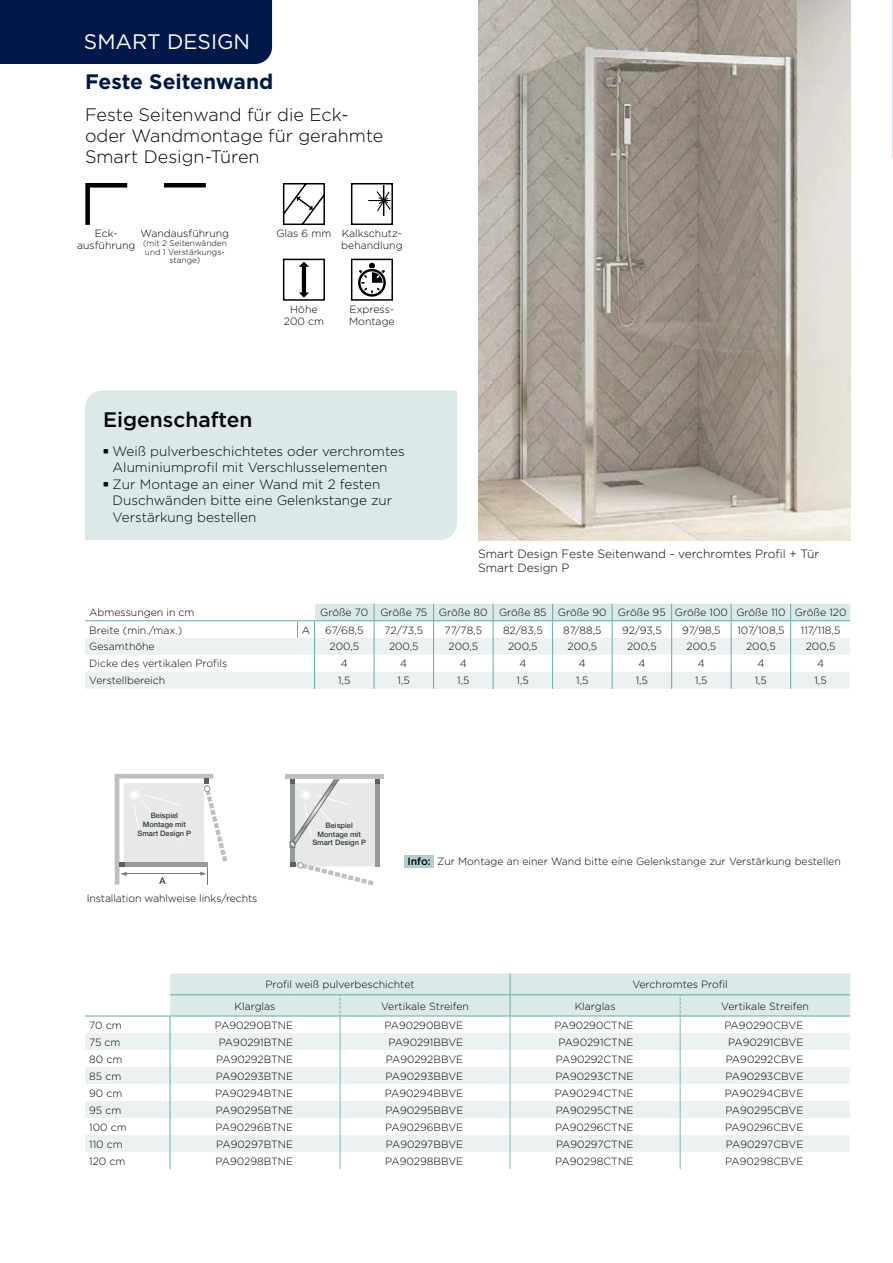
<style>
.page{position:relative;width:893px;height:1263px;background:#fff}
.page>*{position:absolute;margin:0;border:0;box-sizing:border-box;transform-origin:0 0}
.t1{font:700 21px "Gotham";color:#001849}
.t2{font:500 21px "Gotham";color:#000207}
.t3{font:21px "Gotham";color:#fff}
.t4{font:300 18px/21px "Gotham";color:#000207}
.t5{font:300 13.5px/16.5px "Gotham";color:#000207}
.t6{font:300 12px/13.5px "Gotham";color:#000207}
.t7{font:300 10.5px/12px "Gotham";color:#000207;text-align:center}
.t8{font:500 9.15px "Helvetica Neue LT Std";color:#33373a}
.t9{font:300 8.25px/8.2px "Gotham";color:#000207;text-align:center}
.t10{font:500 7.5px/9px "Helvetica Neue LT Std";color:#33373a;text-align:center}
.s1{font-weight:500}
</style>
<div class="page">
<img style="left:478px;top:0;width:372px;height:540px">
<svg style="left:85px;top:604px;width:765px;height:85px"></svg>
<div style="left:404px;top:855px;width:30px;height:12px;background:#aed1d0"></div>
<div style="left:164px;top:183px;width:42px;height:5px;background:#000207"></div>
<svg style="left:85px;top:183px;width:43px;height:42px"></svg>
<div style="left:351px;top:183px;width:42px;height:42px;border:2px solid #000006"></div>
<hr style="left:383px;top:185px;width:1px;height:31px;background:#000006">
<svg style="left:368px;top:190px;width:24px;height:22px"></svg>
<div style="left:283px;top:259px;width:42px;height:42px;border:2px solid #000006"></div>
<hr style="left:302px;top:266px;width:4px;height:27px;background:#000006">
<svg style="left:299px;top:262px;width:10px;height:5px"></svg>
<svg style="left:299px;top:293px;width:10px;height:5px"></svg>
<div style="left:351px;top:259px;width:42px;height:42px;border:2px solid #000006"></div>
<svg style="left:358px;top:263px;width:28px;height:34px"></svg>
<svg style="left:282px;top:183px;width:43px;height:42px"></svg>
<svg style="left:115px;top:774px;width:112px;height:111px"></svg>
<div style="left:295px;top:783px;width:80px;height:83px;background:#e7e8e8"></div>
<div style="left:290px;top:783px;width:5px;height:83px;background:#969a9d"></div>
<hr style="left:375px;top:783px;width:4px;height:83px;background:#969a9d">
<svg style="left:375px;top:779px;width:4px;height:5px"></svg>
<svg style="left:290px;top:779px;width:61px;height:69px"></svg>
<div style="left:286px;top:774px;width:98px;height:5px;background:#bdc0c3"></div>
<svg style="left:290px;top:862px;width:84px;height:23px"></svg>
<div style="left:85px;top:390px;width:372px;height:150px;background:#dce9e9"></div>
<svg style="left:85px;top:1033px;width:85px;height:119px;fill:#ecf2f1"></svg>
<hr style="left:85px;top:1016px;width:85px;height:1px;background:#60acaa">
<svg style="left:170px;top:974px;width:680px;height:195px"></svg>
<svg style="left:892px;top:0;width:1px;height:158px"></svg>
<div style="left:0;top:0;width:272px;height:64px;background:#001849"></div>
<svg style="left:104px;top:449px;width:4px;height:4px"></svg>
<svg style="left:104px;top:482px;width:4px;height:4px"></svg>
<h1 class="t3" style="left:84px;top:33px;width:168px">SMART DESIGN</h1>
<h1 class="t1" style="left:85px;top:74px;width:190px">Feste Seitenwand</h1>
<h2 class="t4" style="left:85px;top:105px;width:300px">Feste Seitenwand für die Eck&shy;oder Wandmontage für gerahmte<br>Smart Design-Türen</h2>
<p class="t7" style="left:141px;top:228px;width:90px">Wandausführung</p>
<p class="t9" style="left:143px;top:240px;width:85px">(mit 2 Seitenwänden und 1 Verstärkungs&shy;stange)</p>
<p class="t7" style="left:77px;top:228px;width:60px">Eck&shy;ausführung</p>
<p class="t7" style="left:341px;top:228px;width:63px;text-align:left">Kalkschutz&shy;behandlung</p>
<p class="t7" style="left:276px;top:228px;width:57px">Glas 6 mm</p>
<p class="t7" style="left:284px;top:304px;width:42px">Höhe<br>200 cm</p>
<p class="t7" style="left:349px;top:304px;width:47px;text-align:left">Express-<br>Montage</p>
<h1 class="t2" style="left:103px;top:411px;width:151px">Eigenschaften</h1>
<p class="t5" style="left:113px;top:444px;width:294px">Weiß pulverbeschichtetes oder verchromtes Aluminiumprofil mit Verschlusselementen Zur Montage an einer Wand mit 2 festen Duschwänden bitte eine Gelenkstange zur Verstärkung bestellen</p>
<p class="t6" style="left:478px;top:548px;width:342px">Smart Design Feste Seitenwand - verchromtes Profil + Tür<br>Smart Design P</p>
<p class="t7" style="left:89px;top:607px;width:107px">Abmessungen in cm</p>
<p class="t7" style="left:320px;top:607px;width:528px">Größe 70 Größe 75 Größe 80 Größe 85 Größe 90 Größe 95 Größe 100 Größe 110 Größe 120</p>
<p class="t7" style="left:89px;top:625px;width:95px">Breite (min./max.)</p>
<p class="t7" style="left:302px;top:625px;width:10px">A</p>
<p class="t7" style="left:325px;top:625px;width:40px">67/68,5</p>
<p class="t7" style="left:385px;top:625px;width:40px">72/73,5</p>
<p class="t7" style="left:445px;top:625px;width:39px">77/78,5</p>
<p class="t7" style="left:503px;top:625px;width:41px">82/83,5</p>
<p class="t7" style="left:563px;top:625px;width:40px">87/88,5</p>
<p class="t7" style="left:622px;top:625px;width:41px">92/93,5</p>
<p class="t7" style="left:682px;top:625px;width:40px">97/98,5</p>
<p class="t7" style="left:737px;top:625px;width:49px">107/108,5</p>
<p class="t7" style="left:801px;top:625px;width:41px">117/118,5</p>
<p class="t7" style="left:89px;top:641px;width:67px">Gesamthöhe</p>
<p class="t7" style="left:329px;top:641px;width:31px">200,5</p>
<p class="t7" style="left:389px;top:641px;width:31px">200,5</p>
<p class="t7" style="left:448px;top:641px;width:31px">200,5</p>
<p class="t7" style="left:508px;top:641px;width:31px">200,5</p>
<p class="t7" style="left:567px;top:641px;width:31px">200,5</p>
<p class="t7" style="left:627px;top:641px;width:31px">200,5</p>
<p class="t7" style="left:686px;top:641px;width:31px">200,5</p>
<p class="t7" style="left:746px;top:641px;width:31px">200,5</p>
<p class="t7" style="left:806px;top:641px;width:31px">200,5</p>
<p class="t7" style="left:89px;top:658px;width:140px">Dicke des vertikalen Profils</p>
<p class="t7" style="left:341px;top:658px;width:8px">4</p>
<p class="t7" style="left:400px;top:658px;width:8px">4</p>
<p class="t7" style="left:460px;top:658px;width:8px">4</p>
<p class="t7" style="left:519px;top:658px;width:8px">4</p>
<p class="t7" style="left:579px;top:658px;width:8px">4</p>
<p class="t7" style="left:638px;top:658px;width:8px">4</p>
<p class="t7" style="left:698px;top:658px;width:8px">4</p>
<p class="t7" style="left:757px;top:658px;width:8px">4</p>
<p class="t7" style="left:817px;top:658px;width:8px">4</p>
<p class="t7" style="left:89px;top:675px;width:78px">Verstellbereich</p>
<p class="t7" style="left:338px;top:675px;width:14px">1,5</p>
<p class="t7" style="left:398px;top:675px;width:14px">1,5</p>
<p class="t7" style="left:457px;top:675px;width:14px">1,5</p>
<p class="t7" style="left:517px;top:675px;width:14px">1,5</p>
<p class="t7" style="left:576px;top:675px;width:14px">1,5</p>
<p class="t7" style="left:636px;top:675px;width:14px">1,5</p>
<p class="t7" style="left:695px;top:675px;width:14px">1,5</p>
<p class="t7" style="left:755px;top:675px;width:14px">1,5</p>
<p class="t7" style="left:814px;top:675px;width:14px">1,5</p>
<p class="t10" style="left:138px;top:812px;width:55px">Beispiel<br>Montage mit<br>Smart Design P</p>
<p class="t10" style="left:312px;top:821px;width:55px">Beispiel<br>Montage mit<br>Smart Design P</p>
<p class="t8" style="left:160px;top:878px;width:8px">A</p>
<p class="t7" style="left:87px;top:893px;width:172px">Installation wahlweise links/rechts</p>
<p class="t7" style="left:407px;top:856px;width:435px"><span class="s1">Info:</span> Zur Montage an einer Wand bitte eine Gelenkstange zur Verstärkung bestellen</p>
<p class="t7" style="left:265px;top:979px;width:151px">Profil weiß pulverbeschichtet</p>
<p class="t7" style="left:632px;top:979px;width:97px">Verchromtes Profil</p>
<p class="t7" style="left:235px;top:1001px;width:42px">Klarglas</p>
<p class="t7" style="left:381px;top:1001px;width:89px">Vertikale Streifen</p>
<p class="t7" style="left:575px;top:1001px;width:42px">Klarglas</p>
<p class="t7" style="left:721px;top:1001px;width:89px">Vertikale Streifen</p>
<p class="t7" style="left:89px;top:1020px;width:34px">70 cm</p>
<p class="t7" style="left:215px;top:1020px;width:80px">PA90290BTNE</p>
<p class="t7" style="left:384px;top:1020px;width:80px">PA90290BBVE</p>
<p class="t7" style="left:554px;top:1020px;width:80px">PA90290CTNE</p>
<p class="t7" style="left:724px;top:1020px;width:81px">PA90290CBVE</p>
<p class="t7" style="left:89px;top:1037px;width:33px">75 cm</p>
<p class="t7" style="left:219px;top:1037px;width:76px">PA90291BTNE</p>
<p class="t7" style="left:388px;top:1037px;width:76px">PA90291BBVE</p>
<p class="t7" style="left:558px;top:1037px;width:76px">PA90291CTNE</p>
<p class="t7" style="left:728px;top:1037px;width:77px">PA90291CBVE</p>
<p class="t7" style="left:89px;top:1054px;width:35px">80 cm</p>
<p class="t7" style="left:216px;top:1054px;width:79px">PA90292BTNE</p>
<p class="t7" style="left:386px;top:1054px;width:79px">PA90292BBVE</p>
<p class="t7" style="left:556px;top:1054px;width:79px">PA90292CTNE</p>
<p class="t7" style="left:726px;top:1054px;width:79px">PA90292CBVE</p>
<p class="t7" style="left:89px;top:1071px;width:34px">85 cm</p>
<p class="t7" style="left:216px;top:1071px;width:79px">PA90293BTNE</p>
<p class="t7" style="left:386px;top:1071px;width:79px">PA90293BBVE</p>
<p class="t7" style="left:556px;top:1071px;width:79px">PA90293CTNE</p>
<p class="t7" style="left:725px;top:1071px;width:79px">PA90293CBVE</p>
<p class="t7" style="left:89px;top:1088px;width:35px">90 cm</p>
<p class="t7" style="left:215px;top:1088px;width:80px">PA90294BTNE</p>
<p class="t7" style="left:385px;top:1088px;width:80px">PA90294BBVE</p>
<p class="t7" style="left:555px;top:1088px;width:80px">PA90294CTNE</p>
<p class="t7" style="left:725px;top:1088px;width:80px">PA90294CBVE</p>
<p class="t7" style="left:89px;top:1105px;width:34px">95 cm</p>
<p class="t7" style="left:216px;top:1105px;width:79px">PA90295BTNE</p>
<p class="t7" style="left:386px;top:1105px;width:79px">PA90295BBVE</p>
<p class="t7" style="left:556px;top:1105px;width:79px">PA90295CTNE</p>
<p class="t7" style="left:725px;top:1105px;width:79px">PA90295CBVE</p>
<p class="t7" style="left:89px;top:1122px;width:39px">100 cm</p>
<p class="t7" style="left:215px;top:1122px;width:79px">PA90296BTNE</p>
<p class="t7" style="left:385px;top:1122px;width:80px">PA90296BBVE</p>
<p class="t7" style="left:555px;top:1122px;width:80px">PA90296CTNE</p>
<p class="t7" style="left:725px;top:1122px;width:80px">PA90296CBVE</p>
<p class="t7" style="left:89px;top:1139px;width:35px">110 cm</p>
<p class="t7" style="left:216px;top:1139px;width:78px">PA90297BTNE</p>
<p class="t7" style="left:386px;top:1139px;width:79px">PA90297BBVE</p>
<p class="t7" style="left:556px;top:1139px;width:79px">PA90297CTNE</p>
<p class="t7" style="left:726px;top:1139px;width:79px">PA90297CBVE</p>
<p class="t7" style="left:89px;top:1156px;width:38px">120 cm</p>
<p class="t7" style="left:216px;top:1156px;width:79px">PA90298BTNE</p>
<p class="t7" style="left:385px;top:1156px;width:80px">PA90298BBVE</p>
<p class="t7" style="left:555px;top:1156px;width:80px">PA90298CTNE</p>
<p class="t7" style="left:725px;top:1156px;width:80px">PA90298CBVE</p>
</div>
